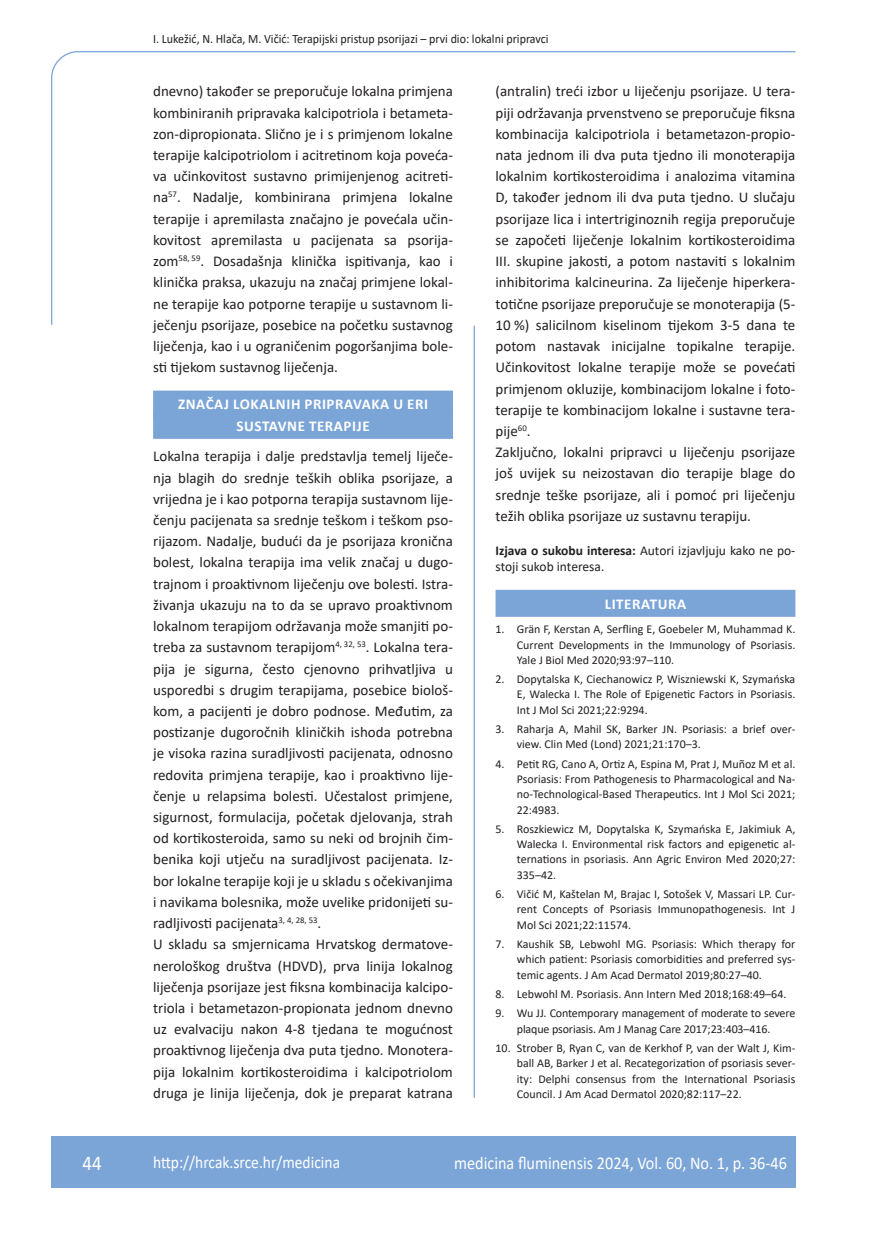
<style>
.page{position:relative;width:872px;height:1234px;background:#fff}
.page>*{position:absolute;margin:0;border:0;box-sizing:border-box;transform-origin:0 0}
.t1{font:21px "Calibri";color:#fff;scale:.9 1}
.t2{font:18px "Calibri";color:#fff;scale:.9 1}
.t3{font:17.25px "Calibri";color:#fff;scale:.9 1}
.osnovni_tekst{font:15px/21.1px "Calibri";color:#231f20;text-align:justify}
.naslov_ruler{font:700 15px "Calibri";letter-spacing:.04em;color:#fff}
.izjava{font:13.5px/16.6px "Calibri";color:#231f20}
.glava{font:12.75px "Calibri";color:#231f20;scale:.94 1}
.literatura{font:12px/15.1px "Calibri";color:#231f20;text-align:justify}
.s1{font-weight:700}
</style>
<div class="page">
<svg style="left:51px;top:51px;width:745px;height:274px"></svg>
<hr style="left:473px;top:325px;width:2px;height:772px;background:#7ca5d7">
<div style="left:51px;top:1135px;width:744px;height:51px;background:#7ca5d7"></div>
<div style="left:153px;top:390px;width:300px;height:27px;background:#7ca5d7"></div>
<div style="left:153px;top:412px;width:300px;height:27px;background:#7ca5d7"></div>
<div style="left:495px;top:589px;width:300px;height:27px;background:#7ca5d7"></div>
<p class="glava" style="left:153px;top:29px;width:422px">I. Lukežić, N. Hlača, M. Vičić: Terapijski pristup psorijazi – prvi dio: lokalni pripravci</p>
<p class="osnovni_tekst" style="left:153px;top:80px;width:301px">dnevno) također se preporučuje lokalna primjena kombiniranih pripravaka kalcipotriola i betameta&shy;zon-dipropionata. Slično je i s primjenom lokalne terapije kalcipotriolom i acitretinom koja poveća&shy;va učinkovitost sustavno primijenjenog acitreti&shy;na<sup>57</sup>. Nadalje, kombinirana primjena lokalne terapije i apremilasta značajno je povećala učin&shy;kovitost apremilasta u pacijenata sa psorija&shy;zom<sup>58,</sup> <sup>59</sup>. Dosadašnja klinička ispitivanja, kao i klinička praksa, ukazuju na značaj primjene lokal&shy;ne terapije kao potporne terapije u sustavnom li&shy;ječenju psorijaze, posebice na početku sustavnog liječenja, kao i u ograničenim pogoršanjima bole&shy;sti tijekom sustavnog liječenja.</p>
<p class="naslov_ruler" style="left:178px;top:394px;width:251px">ZNAČAJ LOKALNIH PRIPRAVAKA U ERI</p>
<p class="naslov_ruler" style="left:236px;top:415px;width:135px">SUSTAVNE TERAPIJE</p>
<p class="osnovni_tekst" style="left:153px;top:445px;width:301px">Lokalna terapija i dalje predstavlja temelj liječe&shy;nja blagih do srednje teških oblika psorijaze, a vrijedna je i kao potporna terapija sustavnom lije&shy;čenju pacijenata sa srednje teškom i teškom pso&shy;rijazom. Nadalje, budući da je psorijaza kronična bolest, lokalna terapija ima velik značaj u dugo&shy;trajnom i proaktivnom liječenju ove bolesti. Istra&shy;živanja ukazuju na to da se upravo proaktivnom lokalnom terapijom održavanja može smanjiti po&shy;treba za sustavnom terapijom<sup>4,</sup> <sup>32,</sup> <sup>53</sup>. Lokalna tera&shy;pija je sigurna, često cjenovno prihvatljiva u usporedbi s drugim terapijama, posebice biološ&shy;kom, a pacijenti je dobro podnose. Međutim, za postizanje dugoročnih kliničkih ishoda potrebna je visoka razina suradljivosti pacijenata, odnosno redovita primjena terapije, kao i proaktivno lije&shy;čenje u relapsima bolesti. Učestalost primjene, sigurnost, formulacija, početak djelovanja, strah od kortikosteroida, samo su neki od brojnih čim&shy;benika koji utječu na suradljivost pacijenata. Iz&shy;bor lokalne terapije koji je u skladu s očekivanjima i navikama bolesnika, može uvelike pridonijeti su&shy;radljivosti pacijenata<sup>3,</sup> <sup>4,</sup> <sup>28,</sup> <sup>53</sup>.</p>
<p class="osnovni_tekst" style="left:153px;top:933px;width:301px">U skladu sa smjernicama Hrvatskog dermatove&shy;nerološkog društva (HDVD), prva linija lokalnog liječenja psorijaze jest fiksna kombinacija kalcipo&shy;triola i betametazon-propionata jednom dnevno uz evalvaciju nakon 4-8 tjedana te mogućnost proaktivnog liječenja dva puta tjedno. Monotera&shy;pija lokalnim kortikosteroidima i kalcipotriolom druga je linija liječenja, dok je preparat katrana</p>
<p class="osnovni_tekst" style="left:495px;top:80px;width:301px">(antralin) treći izbor u liječenju psorijaze. U tera&shy;piji održavanja prvenstveno se preporučuje fiksna kombinacija kalcipotriola i betametazon-propio&shy;nata jednom ili dva puta tjedno ili monoterapija lokalnim kortikosteroidima i analozima vitamina D, također jednom ili dva puta tjedno. U slučaju psorijaze lica i intertriginoznih regija preporučuje se započeti liječenje lokalnim kortikosteroidima III. skupine jakosti, a potom nastaviti s lokalnim inhibitorima kalcineurina. Za liječenje hiperkera&shy;totične psorijaze preporučuje se monoterapija (5- 10 %) salicilnom kiselinom tijekom 3-5 dana te potom nastavak inicijalne topikalne terapije.<br>Učinkovitost lokalne terapije može se povećati primjenom okluzije, kombinacijom lokalne i foto&shy;terapije te kombinacijom lokalne i sustavne tera&shy;pije<sup>60</sup>.</p>
<p class="osnovni_tekst" style="left:495px;top:441px;width:301px">Zaključno, lokalni pripravci u liječenju psorijaze još uvijek su neizostavan dio terapije blage do srednje teške psorijaze, ali i pomoć pri liječenju težih oblika psorijaze uz sustavnu terapiju.</p>
<p class="izjava" style="left:495px;top:541px;width:301px"><span class="s1">Izjava o sukobu interesa:</span> Autori izjavljuju kako ne po&shy;stoji sukob interesa.</p>
<p class="naslov_ruler" style="left:604px;top:593px;width:83px">LITERATURA</p>
<p class="literatura" style="left:517px;top:621px;width:280px;text-indent:-21px">1. Grän F, Kerstan A, Serfling E, Goebeler M, Muhammad K.<br>Current Developments in the Immunology of Psoriasis.<br>Yale J Biol Med 2020;93:97–110.</p>
<p class="literatura" style="left:517px;top:671px;width:280px;text-indent:-21px">2. Dopytalska K, Ciechanowicz P, Wiszniewski K, Szymańska E, Walecka I. The Role of Epigenetic Factors in Psoriasis.<br>Int J Mol Sci 2021;22:9294.</p>
<p class="literatura" style="left:517px;top:721px;width:280px;text-indent:-21px">3. Raharja A, Mahil SK, Barker JN. Psoriasis: a brief over&shy;view. Clin Med (Lond) 2021;21:170–3.</p>
<p class="literatura" style="left:517px;top:755px;width:280px;text-indent:-21px">4. Petit RG, Cano A, Ortiz A, Espina M, Prat J, Muñoz M et al.<br>Psoriasis: From Pathogenesis to Pharmacological and Na&shy;no-Technological-Based Therapeutics. Int J Mol Sci 2021; 22:4983.</p>
<p class="literatura" style="left:517px;top:821px;width:280px;text-indent:-21px">5. Roszkiewicz M, Dopytalska K, Szymańska E, Jakimiuk A, Walecka I. Environmental risk factors and epigenetic al&shy;ternations in psoriasis. Ann Agric Environ Med 2020;27:<br>335–42.</p>
<p class="literatura" style="left:517px;top:886px;width:280px;text-indent:-21px">6. Vičić M, Kaštelan M, Brajac I, Sotošek V, Massari LP. Cur&shy;rent Concepts of Psoriasis Immunopathogenesis. Int J Mol Sci 2021;22:11574.</p>
<p class="literatura" style="left:517px;top:936px;width:280px;text-indent:-21px">7. Kaushik SB, Lebwohl MG. Psoriasis: Which therapy for which patient: Psoriasis comorbidities and preferred sys&shy;temic agents. J Am Acad Dermatol 2019;80:27–40.</p>
<p class="literatura" style="left:495px;top:985px;width:292px">8. Lebwohl M. Psoriasis. Ann Intern Med 2018;168:49–64.</p>
<p class="literatura" style="left:495px;top:1005px;width:301px;text-align:center">9. Wu JJ. Contemporary management of moderate to severe plaque psoriasis. Am J Manag Care 2017;23:403–416.</p>
<p class="literatura" style="left:517px;top:1040px;width:280px;text-indent:-21px">10. Strober B, Ryan C, van de Kerkhof P, van der Walt J, Kim&shy;ball AB, Barker J et al. Recategorization of psoriasis sever&shy;ity: Delphi consensus from the International Psoriasis Council. J Am Acad Dermatol 2020;82:117–22.</p>
<p class="t1" style="left:82px;top:1147px;width:23px">44</p>
<p class="t3" style="left:153px;top:1149px;width:209px">http://hrcak.srce.hr/medicina</p>
<p class="t2" style="left:454px;top:1149px;width:371px">medicina fluminensis 2024, Vol. 60, No. 1, p. 36-46</p>
</div>
